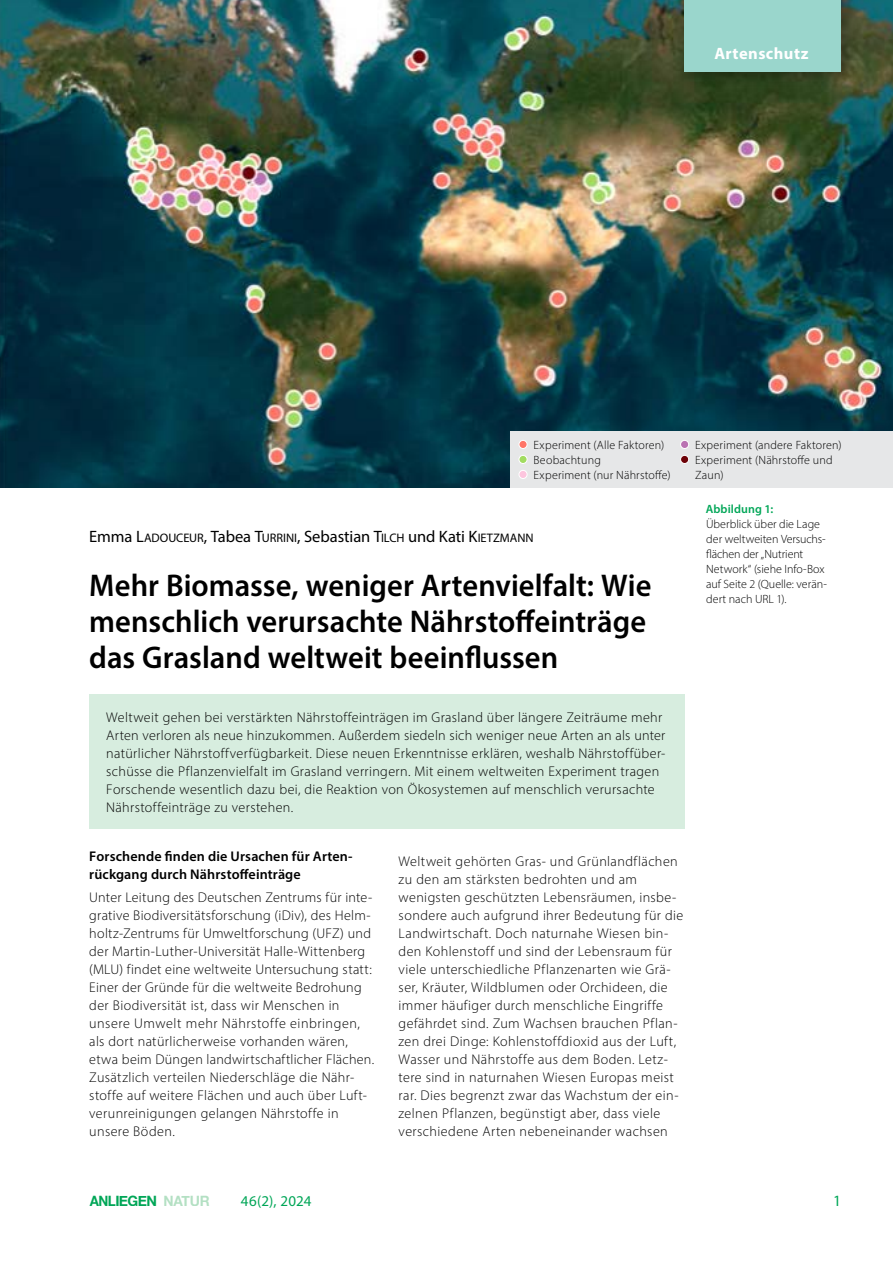
<style>
.page{position:relative;width:893px;height:1263px;background:#fff}
.page>*{position:absolute;margin:0;border:0;box-sizing:border-box;transform-origin:0 0}
.H__Haupttitel{font:600 31.5px/36px "Myriad Pro";color:#000}
.Autor{font:16.5px "Myriad Pro";letter-spacing:-.005em;color:#000}
.t1{font:700 16.5px "Myriad Pro";letter-spacing:.03em;color:#fff}
.t2{font:15.75px "Myriad Pro";color:#00a657}
.t3{font:15px "Myriad Pro";letter-spacing:.005em;color:#00a657}
.t4{font:700 14.25px "Helvetica Neue";letter-spacing:-.035em;color:#00a657;scale:.94 1}
.P__Fließtext_2Sp{font:300 14.1px/18px "Myriad Pro";letter-spacing:.025em;color:#000}
.H1__Headline_Fliess{font:600 14.1px/18px "Myriad Pro";letter-spacing:.01em;color:#000}
.Bildlegende_linksbündig{font:300 12px/15px "Myriad Pro";letter-spacing:.005em;color:#000}
.Bildlegende_Headline_linksbündig{font:600 12px "Myriad Pro";letter-spacing:.01em;color:#00a657}
.s1{font-style:inherit}
.s2{font-size:12.3px}
.s3{color:rgb(104 193 135/.5)}
</style>
<div class="page">
<img style="left:0;top:0;width:893px;height:488px">
<div style="left:89px;top:694px;width:596px;height:135px;background:#d7eddf"></div>
<div style="left:510px;top:431px;width:383px;height:57px;background:#e6e7e8"></div>
<div style="left:519px;top:440px;width:8px;height:8px;background:#ff7568;border-radius:50%"></div>
<div style="left:519px;top:440px;width:8px;height:9px;border:1px solid #fff;border-radius:50%"></div>
<div style="left:519px;top:455px;width:8px;height:8px;background:#a2dc61;border-radius:50%"></div>
<div style="left:519px;top:455px;width:8px;height:9px;border:1px solid #fff;border-radius:50%"></div>
<div style="left:519px;top:470px;width:8px;height:8px;background:#fdc5de;border-radius:50%"></div>
<div style="left:519px;top:470px;width:8px;height:9px;border:1px solid #fff;border-radius:50%"></div>
<div style="left:681px;top:440px;width:8px;height:8px;background:#ba72b2;border-radius:50%"></div>
<div style="left:680px;top:440px;width:9px;height:9px;border:1px solid #fff;border-radius:50%"></div>
<div style="left:681px;top:455px;width:8px;height:8px;background:#6d0208;border-radius:50%"></div>
<div style="left:680px;top:455px;width:9px;height:9px;border:1px solid #fff;border-radius:50%"></div>
<div style="left:674px;top:0;width:184px;height:89px;background:#000;opacity:.4"></div>
<div style="left:685px;top:0;width:156px;height:71px;background:#9ad6cc"></div>
<p class="t1" style="left:714px;top:43px;width:96px">Artenschutz</p>
<p class="Bildlegende_linksbündig" style="left:534px;top:437px;width:132px">Experiment (Alle Faktoren)</p>
<p class="Bildlegende_linksbündig" style="left:534px;top:452px;width:69px">Beobachtung</p>
<p class="Bildlegende_linksbündig" style="left:534px;top:467px;width:139px">Experiment (nur Nährstoffe)</p>
<p class="Autor" style="left:89px;top:526px;width:446px">Emma <span class="s1">L</span><span class="s2">ADOUCEUR</span>, Tabea <span class="s1">T</span><span class="s2">URRINI</span>, Sebastian <span class="s1">T</span><span class="s2">ILCH</span> und Kati <span class="s1">K</span><span class="s2">IETZMANN</span></p>
<p class="H__Haupttitel" style="left:89px;top:566px;width:564px">Mehr Biomasse, weniger Artenvielfalt: Wie menschlich verursachte Nährstoffeinträge das Grasland weltweit beeinflussen</p>
<p class="Bildlegende_linksbündig" style="left:695px;top:437px;width:148px">Experiment (andere Faktoren)</p>
<p class="Bildlegende_linksbündig" style="left:695px;top:452px;width:139px">Experiment (Nährstoffe und<br>Zaun)</p>
<p class="Bildlegende_Headline_linksbündig" style="left:706px;top:501px;width:69px">Abbildung 1:</p>
<p class="Bildlegende_linksbündig" style="left:706px;top:516px;width:122px">Überblick über die Lage der weltweiten Versuchs&shy;flächen der „Nutrient<br>Network“ (siehe Info-Box auf Seite 2 (Quelle: verän&shy;dert nach URL 1).</p>
<p class="P__Fließtext_2Sp" style="left:106px;top:708px;width:561px">Weltweit gehen bei verstärkten Nährstoffeinträgen im Grasland über längere Zeiträume mehr Arten verloren als neue hinzukommen. Außerdem siedeln sich weniger neue Arten an als unter natürlicher Nährstoffverfügbarkeit. Diese neuen Erkenntnisse erklären, weshalb Nährstoffüber&shy;schüsse die Pflanzenvielfalt im Grasland verringern. Mit einem weltweiten Experiment tragen Forschende wesentlich dazu bei, die Reaktion von Ökosystemen auf menschlich verursachte Nährstoffeinträge zu verstehen.</p>
<h1 class="H1__Headline_Fliess" style="left:89px;top:847px;width:265px">Forschende finden die Ursachen für Arten&shy;rückgang durch Nährstoffeinträge</h1>
<p class="P__Fließtext_2Sp" style="left:89px;top:888px;width:286px">Unter Leitung des Deutschen Zentrums für inte&shy;grative Biodiversitätsforschung (iDiv), des Helm&shy;holtz-Zentrums für Umweltforschung (UFZ) und der Martin-Luther-Universität Halle-Wittenberg (MLU) findet eine weltweite Untersuchung statt:<br>Einer der Gründe für die weltweite Bedrohung der Biodiversität ist, dass wir Menschen in unsere Umwelt mehr Nährstoffe einbringen, als dort natürlicherweise vorhanden wären, etwa beim Düngen landwirtschaftlicher Flächen.<br>Zusätzlich verteilen Niederschläge die Nähr&shy;stoffe auf weitere Flächen und auch über Luft&shy;verunreinigungen gelangen Nährstoffe in unsere Böden.</p>
<p class="P__Fließtext_2Sp" style="left:399px;top:852px;width:286px">Weltweit gehörten Gras- und Grünlandflächen zu den am stärksten bedrohten und am wenigsten geschützten Lebensräumen, insbe&shy;sondere auch aufgrund ihrer Bedeutung für die Landwirtschaft. Doch naturnahe Wiesen bin&shy;den Kohlenstoff und sind der Lebensraum für viele unterschiedliche Pflanzenarten wie Grä&shy;ser, Kräuter, Wildblumen oder Orchideen, die immer häufiger durch menschliche Eingriffe gefährdet sind. Zum Wachsen brauchen Pflan&shy;zen drei Dinge: Kohlenstoffdioxid aus der Luft, Wasser und Nährstoffe aus dem Boden. Letz&shy;tere sind in naturnahen Wiesen Europas meist rar. Dies begrenzt zwar das Wachstum der ein&shy;zelnen Pflanzen, begünstigt aber, dass viele verschiedene Arten nebeneinander wachsen</p>
<p class="t4" style="left:90px;top:1189px;width:129px">ANLIEGEN <span class="s3">NATUR</span></p>
<p class="t3" style="left:241px;top:1191px;width:72px">46(2), 2024</p>
<p class="t2" style="left:833px;top:1191px;width:10px">1</p>
</div>
